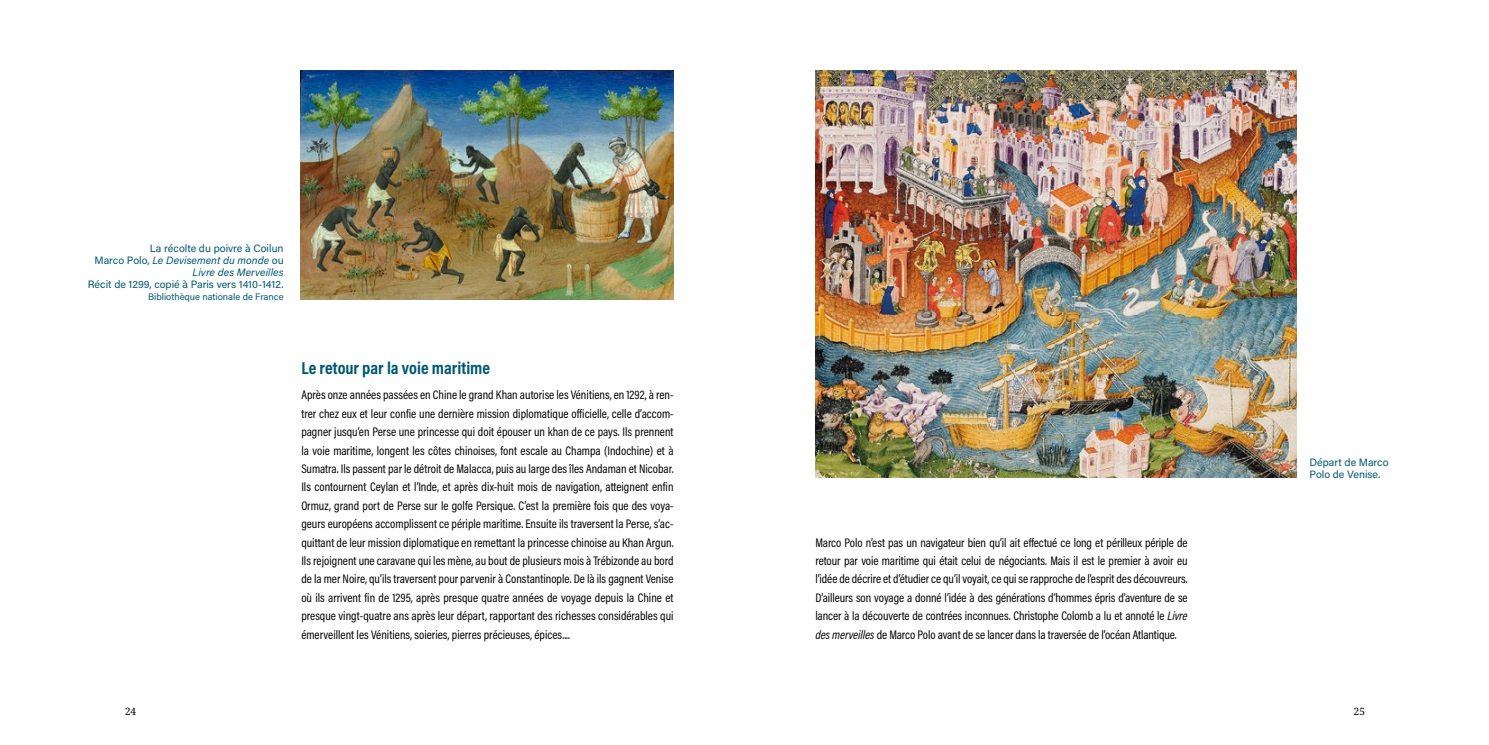
<style>
.page{position:relative;width:1489px;height:745px;background:#fff}
.page>*{position:absolute;margin:0;border:0;box-sizing:border-box;transform-origin:0 0}
.t1{font:700 17.5px "Acumin Pro Cond";color:#005874}
.t2{font:12.5px/18.4px "Acumin Pro Cond";letter-spacing:-.005em;color:#000;text-align:justify}
.t3{font:italic 10.62px/11.9px "Acumin Pro";letter-spacing:.005em;color:#005874;text-align:right}
.t4{font:10.62px/11.9px "Acumin Pro";color:#005874}
.t5{font:10px "Droid Serif";color:#000}
.t6{font:9.38px "Acumin Pro";color:#005874}
.s1{font-style:normal}
.s2{font-style:italic}
</style>
<div class="page">
<img style="left:301px;top:71px;width:372px;height:229px">
<img style="left:815px;top:71px;width:481px;height:406px">
<p class="t3" style="left:95px;top:242px;width:190px"><span class="s1">La récolte du poivre à Coilun<br>Marco Polo,</span> Le Devisement du monde <span class="s1">ou<br></span>Livre des Merveilles</p>
<p class="t4" style="left:88px;top:278px;width:197px">Récit de 1299, copié à Paris vers 1410-1412.</p>
<p class="t6" style="left:148px;top:290px;width:137px">Bibliothèque nationale de France</p>
<h1 class="t1" style="left:301px;top:356px;width:190px">Le retour par la voie maritime</h1>
<p class="t2" style="left:301px;top:385px;width:374px">Après onze années passées en Chine le grand Khan autorise les Vénitiens, en 1292, à ren&shy;trer chez eux et leur confie une dernière mission diplomatique officielle, celle d’accom&shy;pagner jusqu’en Perse une princesse qui doit épouser un khan de ce pays. Ils prennent la voie maritime, longent les côtes chinoises, font escale au Champa (Indochine) et à Sumatra. Ils passent par le détroit de Malacca, puis au large des îles Andaman et Nicobar.<br>Ils contournent Ceylan et l’Inde, et après dix-huit mois de navigation, atteignent enfin Ormuz, grand port de Perse sur le golfe Persique. C’est la première fois que des voya&shy;geurs européens accomplissent ce périple maritime. Ensuite ils traversent la Perse, s’ac&shy;quittant de leur mission diplomatique en remettant la princesse chinoise au Khan Argun.<br>Ils rejoignent une caravane qui les mène, au bout de plusieurs mois à Trébizonde au bord de la mer Noire, qu’ils traversent pour parvenir à Constantinople. De là ils gagnent Venise où ils arrivent fin de 1295, après presque quatre années de voyage depuis la Chine et presque vingt-quatre ans après leur départ, rapportant des richesses considérables qui émerveillent les Vénitiens, soieries, pierres précieuses, épices....</p>
<p class="t2" style="left:815px;top:532px;width:374px">Marco Polo n’est pas un navigateur bien qu’il ait effectué ce long et périlleux périple de retour par voie maritime qui était celui de négociants. Mais il est le premier à avoir eu l’idée de décrire et d’étudier ce qu’il voyait, ce qui se rapproche de l’esprit des découvreurs.<br>D’ailleurs son voyage a donné l’idée à des générations d’hommes épris d’aventure de se lancer à la découverte de contrées inconnues. Christophe Colomb a lu et annoté le <span class="s2">Livre des merveilles</span> de Marco Polo avant de se lancer dans la traversée de l’océan Atlantique.</p>
<p class="t4" style="left:1309px;top:455px;width:80px">Départ de Marco<br>Polo de Venise.</p>
<p class="t5" style="left:125px;top:703px;width:13px">24</p>
<p class="t5" style="left:1353px;top:703px;width:13px">25</p>
</div>
